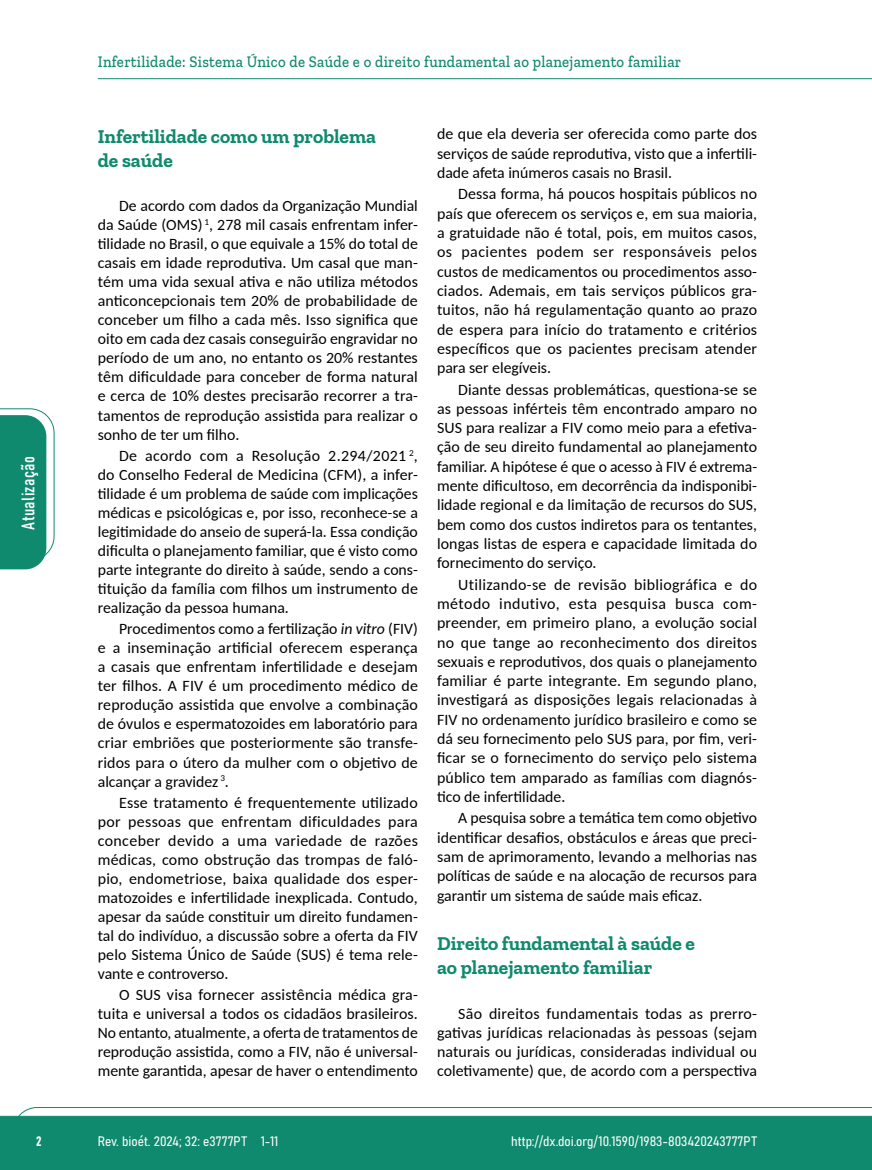
<style>
.page{position:relative;width:872px;height:1170px;background:#fff}
.page>*{position:absolute;margin:0;border:0;box-sizing:border-box;transform-origin:0 0}
.t1{font:700 19.5px/23.5px "Zilla Slab";color:#108a6e}
.t2{font:18px "Bahnschrift";letter-spacing:.02em;color:#fff}
.t3{font:500 16.5px "Zilla Slab";letter-spacing:.02em;color:#108a6e;scale:.9 1}
.t4{font:15.75px/19px "Carlito";color:#000;text-align:justify}
.t5{font:13.5px "Bahnschrift";color:#fff}
.s1{font-style:italic}
</style>
<div class="page">
<svg style="left:12px;top:1107px;width:860px;height:62px;background:#2e9880"></svg>
<hr style="left:98px;top:78px;width:774px;height:1px;background:#108a6e">
<svg style="left:0;top:408px;width:55px;height:161px"></svg>
<p class="t2" style="left:15px;top:529px;width:75px;rotate:-90deg">Atualização</p>
<p class="t3" style="left:98px;top:53px;width:650px">Infertilidade: Sistema Único de Saúde e o direito fundamental ao planejamento familiar</p>
<p class="t1" style="left:98px;top:125px;width:280px">Infertilidade como um problema de saúde</p>
<p class="t4" style="left:98px;top:195px;width:321px;text-indent:21px">De acordo com dados da Organização Mundial da Saúde (OMS) <sup>1</sup>, 278 mil casais enfrentam infer&shy;tilidade no Brasil, o que equivale a 15% do total de casais em idade reprodutiva. Um casal que man&shy;tém uma vida sexual ativa e não utiliza métodos anticoncepcionais tem 20% de probabilidade de conceber um filho a cada mês. Isso significa que oito em cada dez casais conseguirão engravidar no período de um ano, no entanto os 20% restantes têm dificuldade para conceber de forma natural e cerca de 10% destes precisarão recorrer a tra&shy;tamentos de reprodução assistida para realizar o sonho de ter um filho.</p>
<p class="t4" style="left:98px;top:445px;width:321px;text-indent:21px">De acordo com a Resolução 2.294/2021 <sup>2</sup>, do Conselho Federal de Medicina (CFM), a infer&shy;tilidade é um problema de saúde com implicações médicas e psicológicas e, por isso, reconhece-se a legitimidade do anseio de superá-la. Essa condição dificulta o planejamento familiar, que é visto como parte integrante do direito à saúde, sendo a cons&shy;tituição da família com filhos um instrumento de realização da pessoa humana.</p>
<p class="t4" style="left:98px;top:618px;width:321px;text-indent:21px">Procedimentos como a fertilização <span class="s1">in vitro</span> (FIV) e a inseminação artificial oferecem esperança a casais que enfrentam infertilidade e desejam ter filhos. A FIV é um procedimento médico de reprodução assistida que envolve a combinação de óvulos e espermatozoides em laboratório para criar embriões que posteriormente são transfe&shy;ridos para o útero da mulher com o objetivo de alcançar a gravidez <sup>3</sup>.</p>
<p class="t4" style="left:98px;top:792px;width:321px;text-indent:21px">Esse tratamento é frequentemente utilizado por pessoas que enfrentam dificuldades para conceber devido a uma variedade de razões médicas, como obstrução das trompas de faló&shy;pio, endometriose, baixa qualidade dos esper&shy;matozoides e infertilidade inexplicada. Contudo, apesar da saúde constituir um direito fundamen&shy;tal do indivíduo, a discussão sobre a oferta da FIV pelo Sistema Único de Saúde (SUS) é tema rele&shy;vante e controverso.</p>
<p class="t4" style="left:98px;top:984px;width:321px;text-indent:21px">O SUS visa fornecer assistência médica gra&shy;tuita e universal a todos os cidadãos brasileiros.<br>No entanto, atualmente, a oferta de tratamentos de reprodução assistida, como a FIV, não é universal&shy;mente garantida, apesar de haver o entendimento</p>
<p class="t4" style="left:437px;top:124px;width:321px">de que ela deveria ser oferecida como parte dos serviços de saúde reprodutiva, visto que a infertili&shy;dade afeta inúmeros casais no Brasil.</p>
<p class="t4" style="left:437px;top:184px;width:322px;text-indent:21px">Dessa forma, há poucos hospitais públicos no país que oferecem os serviços e, em sua maioria, a gratuidade não é total, pois, em muitos casos, os pacientes podem ser responsáveis pelos custos de medicamentos ou procedimentos asso&shy;ciados. Ademais, em tais serviços públicos gra&shy;tuitos, não há regulamentação quanto ao prazo de espera para início do tratamento e critérios específicos que os pacientes precisam atender para ser elegíveis.</p>
<p class="t4" style="left:437px;top:379px;width:322px;text-indent:21px">Diante dessas problemáticas, questiona-se se as pessoas inférteis têm encontrado amparo no SUS para realizar a FIV como meio para a efetiva&shy;ção de seu direito fundamental ao planejamento familiar. A hipótese é que o acesso à FIV é extrema&shy;mente dificultoso, em decorrência da indisponibi&shy;lidade regional e da limitação de recursos do SUS, bem como dos custos indiretos para os tentantes, longas listas de espera e capacidade limitada do fornecimento do serviço.</p>
<p class="t4" style="left:437px;top:574px;width:322px;text-indent:21px">Utilizando-se de revisão bibliográfica e do método indutivo, esta pesquisa busca com&shy;preender, em primeiro plano, a evolução social no que tange ao reconhecimento dos direitos sexuais e reprodutivos, dos quais o planejamento familiar é parte integrante. Em segundo plano, investigará as disposições legais relacionadas à FIV no ordenamento jurídico brasileiro e como se dá seu fornecimento pelo SUS para, por fim, veri&shy;ficar se o fornecimento do serviço pelo sistema público tem amparado as famílias com diagnós&shy;tico de infertilidade.</p>
<p class="t4" style="left:437px;top:807px;width:322px;text-indent:21px">A pesquisa sobre a temática tem como objetivo identificar desafios, obstáculos e áreas que preci&shy;sam de aprimoramento, levando a melhorias nas políticas de saúde e na alocação de recursos para garantir um sistema de saúde mais eficaz.</p>
<p class="t1" style="left:437px;top:931px;width:259px">Direito fundamental à saúde e ao planejamento familiar</p>
<p class="t4" style="left:437px;top:1002px;width:322px;text-indent:21px">São direitos fundamentais todas as prerro&shy;gativas jurídicas relacionadas às pessoas (sejam naturais ou jurídicas, consideradas individual ou coletivamente) que, de acordo com a perspectiva</p>
<p class="t5" style="left:36px;top:1130px;width:7px">2</p>
<p class="t5" style="left:98px;top:1131px;width:182px">Rev. bioét. 2024; 32: e3777PT 1-11</p>
<p class="t5" style="left:511px;top:1131px;width:247px">http://dx.doi.org/10.1590/1983-803420243777PT</p>
</div>
